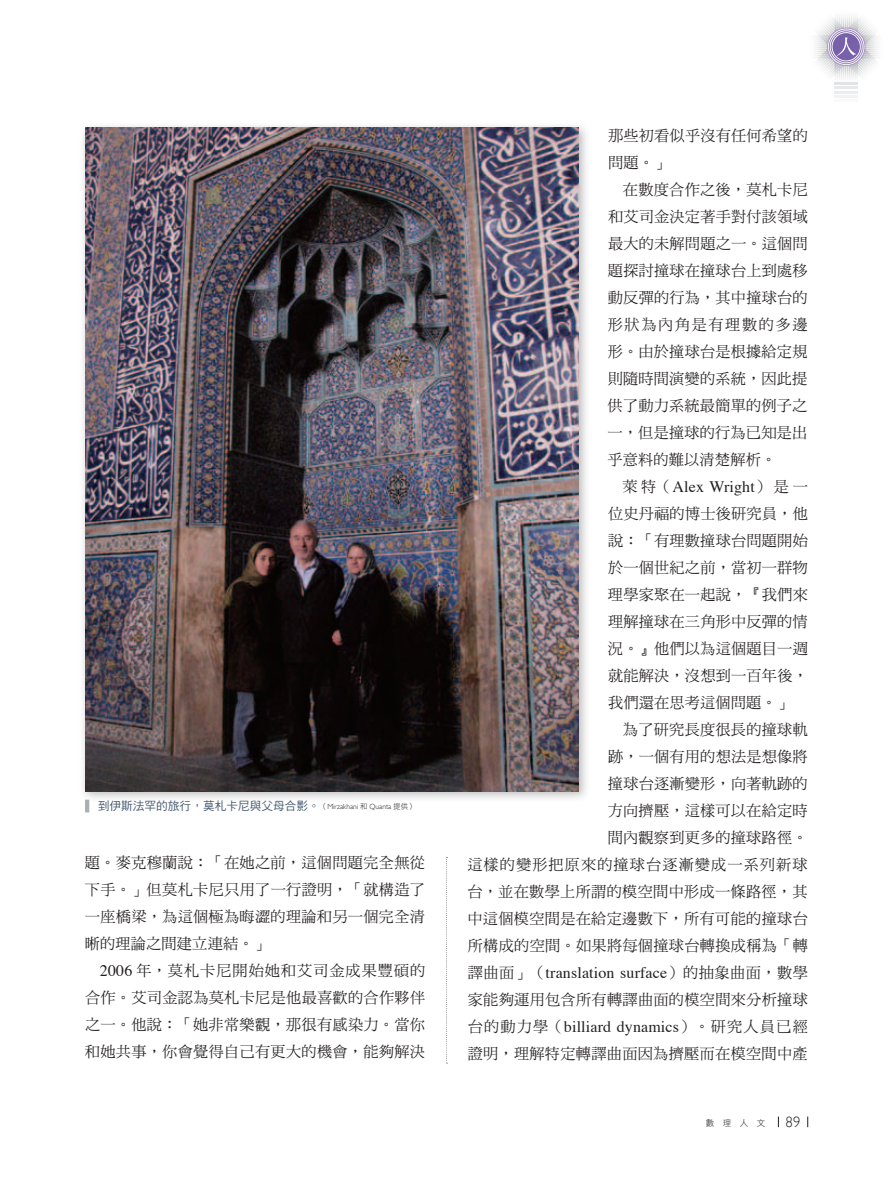
<style>
.page{position:relative;width:893px;height:1191px;background:#fff}
.page>*{position:absolute;margin:0;border:0;box-sizing:border-box;transform-origin:0 0}
.t1{font:15.9px "Times";letter-spacing:.01em;color:#231f20}
.t2{font:15.15px "DF Ming Std W5";letter-spacing:.015em;color:#231f20}
.t3{font:15.15px "DF Ming Std W5";letter-spacing:.06em;color:#231f20}
.t4{font:15.15px "DF Ming Std W5";letter-spacing:.07em;color:#231f20}
.t5{font:15.15px "DF Ming Std W5";letter-spacing:.105em;color:#231f20}
.t6{font:300 14.85px "Gill Sans";color:#231f20}
.t7{font:11.7px "DF Hei Std W5";color:#465b71}
.t8{font:8.55px "DF Hei Std W3";color:#231f20}
.s1{font-family:"DF Hei Std W3";font-size:7.5px;color:#231f20}
.s2{font-family:"Gill Sans";font-weight:300;font-size:7.5px;color:#231f20}
.s3{font-family:"Times";font-size:15.9px}
.s4{font-family:"DF Ming Std W5";font-size:15.15px}
</style>
<div class="page">
<svg style="left:816px;top:16px;width:62px;height:62px"></svg>
<hr style="left:834px;top:82px;width:24px;height:3px;background:#c5cacc">
<hr style="left:834px;top:87px;width:24px;height:2px;background:#cfd2d4">
<hr style="left:834px;top:91px;width:24px;height:2px;background:#dadcde">
<hr style="left:834px;top:95px;width:24px;height:2px;background:#e7e8e9">
<hr style="left:834px;top:99px;width:24px;height:3px;background:#f1f3f3">
<svg style="left:446px;top:857px;width:1px;height:206px"></svg>
<div style="left:79px;top:122px;width:511px;height:681px;background:#231f20;opacity:.3"></div>
<img style="left:85px;top:128px;width:493px;height:663px">
<hr style="left:85px;top:799px;width:4px;height:13px;background:#a9afb2">
<p class="t7" style="left:98px;top:799px;width:319px">到伊斯法罕的旅行，莫札卡尼與父母合影。<span class="s1">（</span><span class="s2">Mirzakhani</span> <span class="s1">和</span> <span class="s2">Quanta</span> <span class="s1">提供）</span></p>
<p class="t2" style="left:85px;top:854px;width:342px">題。麥克穆蘭說：「在她之前，這個問題完全無從</p>
<p class="t2" style="left:85px;top:881px;width:342px">下手。」但莫札卡尼只用了一行證明，「就構造了</p>
<p class="t2" style="left:85px;top:908px;width:342px">一座橋梁，為這個極為晦澀的理論和另一個完全清</p>
<p class="t2" style="left:85px;top:935px;width:186px">晰的理論之間建立連結。」</p>
<p class="t3" style="left:100px;top:962px;width:327px"><span class="s3">2006</span> 年，莫札卡尼開始她和艾司金成果豐碩的</p>
<p class="t2" style="left:85px;top:989px;width:342px">合作。艾司金認為莫札卡尼是他最喜歡的合作夥伴</p>
<p class="t2" style="left:85px;top:1016px;width:342px">之一。他說：「她非常樂觀，那很有感染力。當你</p>
<p class="t2" style="left:85px;top:1043px;width:342px">和她共事，你會覺得自己有更大的機會，能夠解決</p>
<p class="t2" style="left:608px;top:127px;width:201px">那些初看似乎沒有任何希望的</p>
<p class="t2" style="left:608px;top:154px;width:63px">問題。」</p>
<p class="t2" style="left:623px;top:181px;width:186px">在數度合作之後，莫札卡尼</p>
<p class="t2" style="left:608px;top:208px;width:201px">和艾司金決定著手對付該領域</p>
<p class="t2" style="left:608px;top:235px;width:201px">最大的未解問題之一。這個問</p>
<p class="t2" style="left:608px;top:262px;width:201px">題探討撞球在撞球台上到處移</p>
<p class="t2" style="left:608px;top:289px;width:201px">動反彈的行為，其中撞球台的</p>
<p class="t5" style="left:608px;top:316px;width:201px">形狀為內角是有理數的多邊</p>
<p class="t2" style="left:608px;top:343px;width:201px">形。由於撞球台是根據給定規</p>
<p class="t2" style="left:608px;top:370px;width:201px">則隨時間演變的系統，因此提</p>
<p class="t2" style="left:608px;top:397px;width:201px">供了動力系統最簡單的例子之</p>
<p class="t2" style="left:608px;top:424px;width:201px">一，但是撞球的行為已知是出</p>
<p class="t2" style="left:607px;top:451px;width:170px">乎意料的難以清楚解析。</p>
<p class="t1" style="left:622px;top:471px;width:187px"><span class="s4">萊特（</span>Alex Wright<span class="s4">）是一</span></p>
<p class="t2" style="left:608px;top:505px;width:201px">位史丹福的博士後研究員，他</p>
<p class="t2" style="left:608px;top:532px;width:201px">說：「有理數撞球台問題開始</p>
<p class="t2" style="left:608px;top:559px;width:201px">於一個世紀之前，當初一群物</p>
<p class="t2" style="left:608px;top:586px;width:201px">理學家聚在一起說，『我們來</p>
<p class="t2" style="left:608px;top:613px;width:201px">理解撞球在三角形中反彈的情</p>
<p class="t2" style="left:608px;top:640px;width:201px">況。』他們以為這個題目一週</p>
<p class="t2" style="left:608px;top:667px;width:201px">就能解決，沒想到一百年後，</p>
<p class="t2" style="left:608px;top:694px;width:186px">我們還在思考這個問題。」</p>
<p class="t2" style="left:623px;top:721px;width:186px">為了研究長度很長的撞球軌</p>
<p class="t2" style="left:608px;top:748px;width:201px">跡，一個有用的想法是想像將</p>
<p class="t2" style="left:608px;top:775px;width:201px">撞球台逐漸變形，向著軌跡的</p>
<p class="t2" style="left:608px;top:802px;width:201px">方向擠壓，這樣可以在給定時</p>
<p class="t2" style="left:608px;top:829px;width:201px">間內觀察到更多的撞球路徑。</p>
<p class="t4" style="left:467px;top:856px;width:342px">這樣的變形把原來的撞球台逐漸變成一系列新球</p>
<p class="t2" style="left:467px;top:883px;width:342px">台，並在數學上所謂的模空間中形成一條路徑，其</p>
<p class="t2" style="left:467px;top:910px;width:342px">中這個模空間是在給定邊數下，所有可能的撞球台</p>
<p class="t2" style="left:468px;top:937px;width:342px">所構成的空間。如果將每個撞球台轉換成稱為「轉</p>
<p class="t1" style="left:468px;top:957px;width:342px"><span class="s4">譯曲面」（</span>translation surface<span class="s4">）的抽象曲面，數學</span></p>
<p class="t2" style="left:468px;top:991px;width:342px">家能夠運用包含所有轉譯曲面的模空間來分析撞球</p>
<p class="t1" style="left:468px;top:1011px;width:342px"><span class="s4">台的動力學（</span>billiard dynamics<span class="s4">）。研究人員已經</span></p>
<p class="t2" style="left:468px;top:1045px;width:342px">證明，理解特定轉譯曲面因為擠壓而在模空間中產</p>
<p class="t8" style="left:706px;top:1118px;width:61px">數　理　人　文</p>
<p class="t6" style="left:786px;top:1113px;width:16px">89</p>
</div>
